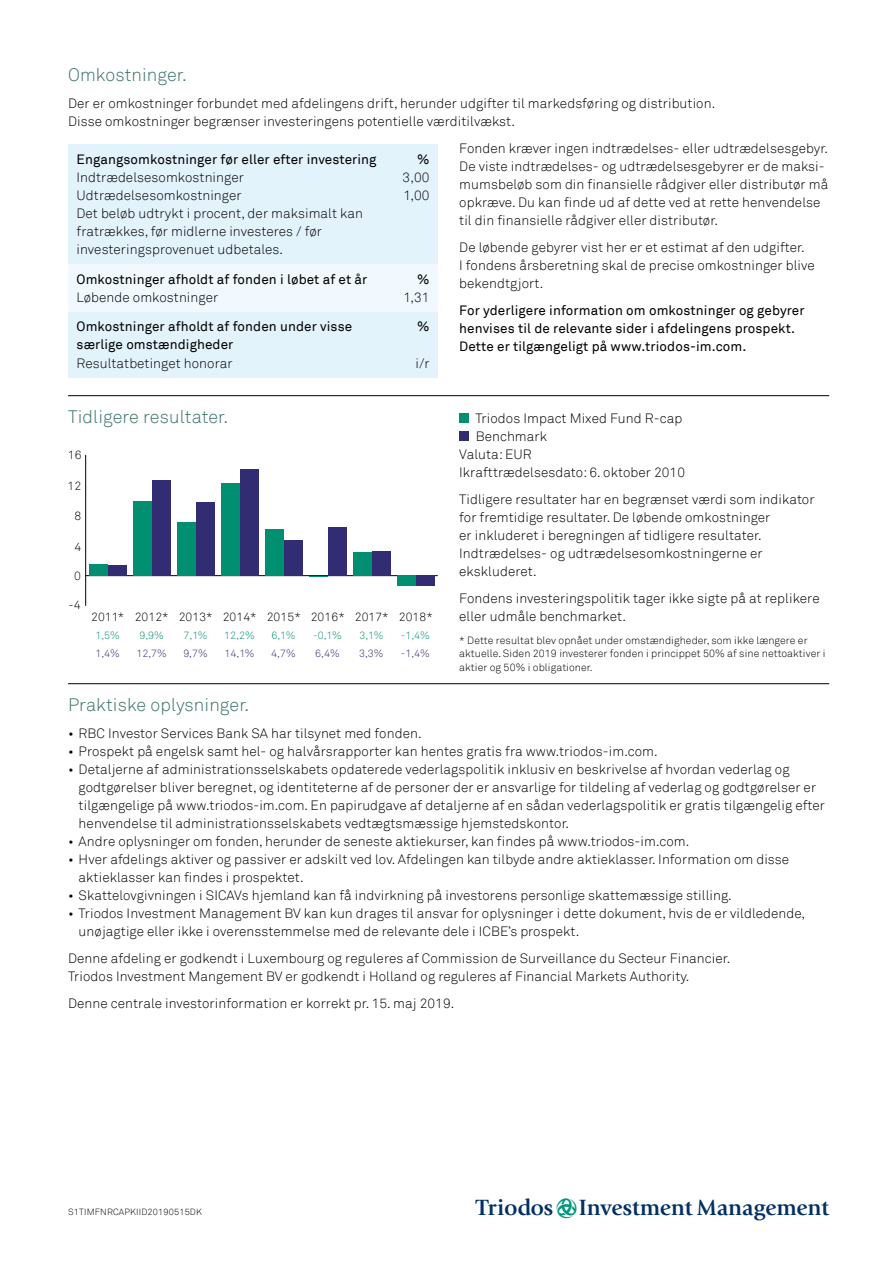
<style>
.page{position:relative;width:893px;height:1263px;background:#fff}
.page>*{position:absolute;margin:0;border:0;box-sizing:border-box;transform-origin:0 0}
.t1{font:23.1px "Triodos B";color:#003066}
.t2{font:300 18px "Akkurat";letter-spacing:.005em;color:#3b7268}
.t3{font:300 13.5px/18px "Akkurat";letter-spacing:.005em;color:#000}
.t4{font:13.5px/18px "Akkurat";letter-spacing:.005em;color:#000}
.t5{font:300 12px "Akkurat";letter-spacing:.005em;color:#000}
.t6{font:300 10.5px/13.5px "Akkurat";letter-spacing:.005em;color:#000}
.t7{font:10.5px "Akkurat Light Pro";color:#008f71}
.t8{font:10.5px "Akkurat Light Pro";color:#322c72}
.t9{font:300 9px "Akkurat";letter-spacing:.02em;color:#000}
.s1{color:#00967f}
</style>
<div class="page">
<div style="left:459px;top:413px;width:10px;height:10px;background:#008f71"></div>
<div style="left:459px;top:431px;width:10px;height:10px;background:#322c72"></div>
<div style="left:68px;top:144px;width:370px;height:234px;background:#e2f3fc"></div>
<div style="left:68px;top:264px;width:370px;height:48px;background:#f1f9fe"></div>
<hr style="left:68px;top:683px;width:761px;height:1px;background:#000">
<hr style="left:68px;top:395px;width:761px;height:1px;background:#000">
<hr style="left:86px;top:575px;width:352px;height:1px;background:#000">
<hr style="left:85px;top:455px;width:1px;height:151px;background:#000">
<div style="left:196px;top:502px;width:18px;height:74px;background:#322c72"></div>
<div style="left:108px;top:565px;width:18px;height:11px;background:#322c72"></div>
<div style="left:152px;top:480px;width:18px;height:96px;background:#322c72"></div>
<div style="left:240px;top:469px;width:18px;height:107px;background:#322c72"></div>
<div style="left:284px;top:540px;width:18px;height:36px;background:#322c72"></div>
<div style="left:328px;top:527px;width:18px;height:49px;background:#322c72"></div>
<div style="left:372px;top:551px;width:18px;height:25px;background:#322c72"></div>
<div style="left:416px;top:576px;width:18px;height:10px;background:#322c72"></div>
<div style="left:89px;top:564px;width:19px;height:12px;background:#008f71"></div>
<div style="left:133px;top:501px;width:19px;height:75px;background:#008f71"></div>
<div style="left:177px;top:522px;width:19px;height:54px;background:#008f71"></div>
<div style="left:221px;top:484px;width:19px;height:92px;background:#008f71"></div>
<div style="left:265px;top:530px;width:19px;height:46px;background:#008f71"></div>
<svg style="left:309px;top:576px;width:19px;height:1px"></svg>
<div style="left:353px;top:552px;width:19px;height:24px;background:#008f71"></div>
<div style="left:397px;top:576px;width:19px;height:10px;background:#008f71"></div>
<h2 class="t2" style="left:68px;top:64px;width:120px">Omkostninger.</h2>
<p class="t3" style="left:68px;top:95px;width:649px">Der er omkostninger forbundet med afdelingens drift, herunder udgifter til markedsføring og distribution.<br>Disse omkostninger begrænser investeringens potentielle værditilvækst.</p>
<p class="t4" style="left:77px;top:150px;width:301px">Engangsomkostninger før eller efter investering</p>
<p class="t4" style="left:417px;top:150px;width:14px">%</p>
<p class="t3" style="left:77px;top:168px;width:169px">Indtrædelsesomkostninger</p>
<p class="t3" style="left:403px;top:168px;width:28px">3,00</p>
<p class="t3" style="left:77px;top:187px;width:167px">Udtrædelsesomkostninger</p>
<p class="t3" style="left:403px;top:187px;width:28px">1,00</p>
<p class="t3" style="left:77px;top:205px;width:288px">Det beløb udtrykt i procent, der maksimalt kan fratrækkes, før midlerne investeres / før investeringsprovenuet udbetales.</p>
<p class="t4" style="left:77px;top:270px;width:292px">Omkostninger afholdt af fonden i løbet af et år</p>
<p class="t4" style="left:417px;top:270px;width:14px">%</p>
<p class="t3" style="left:77px;top:288px;width:143px">Løbende omkostninger</p>
<p class="t3" style="left:403px;top:288px;width:28px">1,31</p>
<p class="t4" style="left:77px;top:318px;width:277px">Omkostninger afholdt af fonden under visse særlige omstændigheder</p>
<p class="t4" style="left:417px;top:318px;width:14px">%</p>
<p class="t3" style="left:77px;top:354px;width:158px">Resultatbetinget honorar</p>
<p class="t3" style="left:416px;top:354px;width:15px">i/r</p>
<h2 class="t2" style="left:68px;top:406px;width:162px">Tidligere resultater.</h2>
<p class="t5" style="left:68px;top:448px;width:15px">16</p>
<p class="t5" style="left:68px;top:479px;width:15px">12</p>
<p class="t5" style="left:74px;top:509px;width:8px">8</p>
<p class="t5" style="left:74px;top:539px;width:8px">4</p>
<p class="t5" style="left:74px;top:569px;width:8px">0</p>
<p class="t5" style="left:69px;top:598px;width:14px">-4</p>
<p class="t5" style="left:91px;top:609px;width:343px">2011* 2012* 2013* 2014* 2015* 2016* 2017* 2018*</p>
<p class="t7" style="left:95px;top:629px;width:26px">1,5%</p>
<p class="t7" style="left:139px;top:629px;width:26px">9,9%</p>
<p class="t7" style="left:184px;top:629px;width:26px">7,1%</p>
<p class="t7" style="left:224px;top:629px;width:32px">12,2%</p>
<p class="t7" style="left:271px;top:629px;width:26px">6,1%</p>
<p class="t7" style="left:313px;top:629px;width:30px">-0,1%</p>
<p class="t7" style="left:359px;top:629px;width:26px">3,1%</p>
<p class="t7" style="left:401px;top:629px;width:31px">-1,4%</p>
<p class="t8" style="left:95px;top:647px;width:26px">1,4%</p>
<p class="t8" style="left:136px;top:647px;width:32px">12,7%</p>
<p class="t8" style="left:183px;top:647px;width:26px">9,7%</p>
<p class="t8" style="left:225px;top:647px;width:32px">14,1%</p>
<p class="t8" style="left:271px;top:647px;width:26px">4,7%</p>
<p class="t8" style="left:315px;top:647px;width:26px">6,4%</p>
<p class="t8" style="left:359px;top:647px;width:26px">3,3%</p>
<p class="t8" style="left:401px;top:647px;width:31px">-1,4%</p>
<p class="t3" style="left:459px;top:140px;width:371px">Fonden kræver ingen indtrædelses- eller udtrædelsesgebyr.<br>De viste indtrædelses- og udtrædelsesgebyrer er de maksi&shy;mumsbeløb som din finansielle rådgiver eller distributør må opkræve. Du kan finde ud af dette ved at rette henvendelse til din finansielle rådgiver eller distributør.</p>
<p class="t3" style="left:459px;top:239px;width:357px">De løbende gebyrer vist her er et estimat af den udgifter.<br>I fondens årsberetning skal de precise omkostninger blive bekendtgjort.</p>
<p class="t4" style="left:459px;top:302px;width:347px">For yderligere information om omkostninger og gebyrer henvises til de relevante sider i afdelingens prospekt.<br>Dette er tilgængeligt på www.triodos-im.com.</p>
<p class="t3" style="left:475px;top:410px;width:208px">Triodos Impact Mixed Fund R-cap</p>
<p class="t3" style="left:476px;top:428px;width:73px">Benchmark</p>
<p class="t3" style="left:459px;top:446px;width:74px">Valuta: EUR</p>
<p class="t3" style="left:459px;top:464px;width:227px">Ikrafttrædelsesdato: 6. oktober 2010</p>
<p class="t3" style="left:459px;top:491px;width:357px">Tidligere resultater har en begrænset værdi som indikator for fremtidige resultater. De løbende omkostninger<br>er inkluderet i beregningen af tidligere resultater.<br>Indtrædelses- og udtrædelsesomkostningerne er ekskluderet.</p>
<p class="t3" style="left:459px;top:590px;width:362px">Fondens investeringspolitik tager ikke sigte på at replikere eller udmåle benchmarket.</p>
<p class="t6" style="left:459px;top:633px;width:368px">* Dette resultat blev opnået under omstændigheder, som ikke længere er aktuelle. Siden 2019 investerer fonden i princippet 50% af sine nettoaktiver i aktier og 50% i obligationer.</p>
<h2 class="t2" style="left:68px;top:694px;width:183px">Praktiske oplysninger.</h2>
<p class="t3" style="left:68px;top:725px;width:355px">• RBC Investor Services Bank SA har tilsynet med fonden.</p>
<p class="t3" style="left:68px;top:743px;width:591px">• Prospekt på engelsk samt hel- og halvårsrapporter kan hentes gratis fra www.triodos-im.com.</p>
<p class="t3" style="left:79px;top:761px;width:748px;text-indent:-11px">• Detaljerne af administrationsselskabets opdaterede vederlagspolitik inklusiv en beskrivelse af hvordan vederlag og godtgørelser bliver beregnet, og identiteterne af de personer der er ansvarlige for tildeling af vederlag og godtgørelser er tilgængelige på www.triodos-im.com. En papirudgave af detaljerne af en sådan vederlagspolitik er gratis tilgængelig efter henvendelse til administrationsselskabets vedtægtsmæssige hjemstedskontor.</p>
<p class="t3" style="left:68px;top:833px;width:623px">• Andre oplysninger om fonden, herunder de seneste aktiekurser, kan findes på www.triodos-im.com.</p>
<p class="t3" style="left:79px;top:851px;width:712px;text-indent:-11px">• Hver afdelings aktiver og passiver er adskilt ved lov. Afdelingen kan tilbyde andre aktieklasser. Information om disse aktieklasser kan findes i prospektet.</p>
<p class="t3" style="left:68px;top:887px;width:665px">• Skattelovgivningen i SICAVs hjemland kan få indvirkning på investorens personlige skattemæssige stilling.</p>
<p class="t3" style="left:79px;top:905px;width:728px;text-indent:-11px">• Triodos Investment Management BV kan kun drages til ansvar for oplysninger i dette dokument, hvis de er vildledende, unøjagtige eller ikke i overensstemmelse med de relevante dele i ICBE’s prospekt.</p>
<p class="t3" style="left:68px;top:950px;width:664px">Denne afdeling er godkendt i Luxembourg og reguleres af Commission de Surveillance du Secteur Financier.<br>Triodos Investment Mangement BV er godkendt i Holland og reguleres af Financial Markets Authority.</p>
<p class="t3" style="left:68px;top:995px;width:388px">Denne centrale investorinformation er korrekt pr. 15. maj 2019.</p>
<p class="t9" style="left:68px;top:1207px;width:135px">S1TIMFNRCAPKIID20190515DK</p>
<h1 class="t1" style="left:476px;top:1198px;width:355px">T<span class="s1">L</span>IM</h1>
</div>
